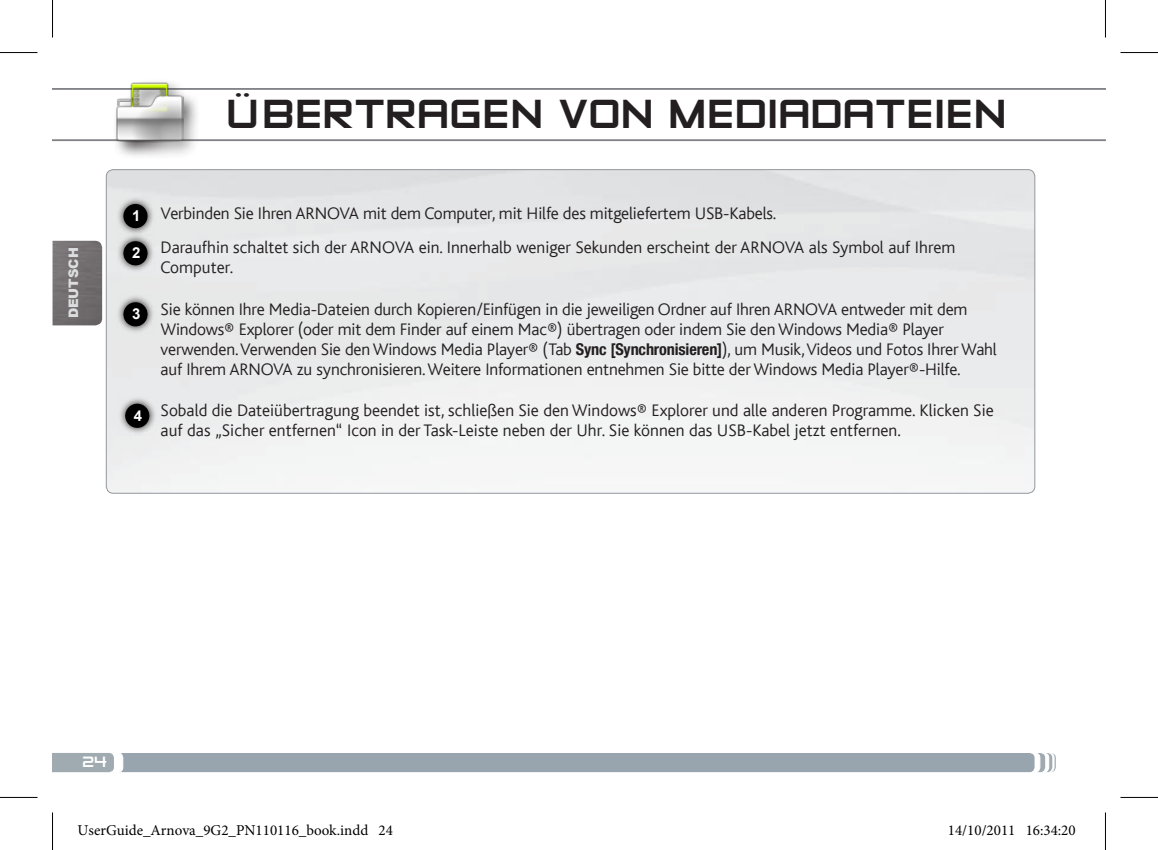
<style>
.page{position:relative;width:1158px;height:850px;background:#fff}
.page>*{position:absolute;margin:0;border:0;box-sizing:border-box;transform-origin:0 0}
.t1{font:47.5px "Zero Twos";letter-spacing:.01em;color:#231f20}
.t2{font:300 17.5px/20px "Bliss";letter-spacing:-.01em;color:#231f20}
.t3{font:17.5px "Zero Twos";color:#fff}
.t4{font:15px "Minion Pro";color:#000}
.t5{font:700 15px "Arial";color:#fff}
.t6{font:900 13px "Arial";color:#dcddde}
.s1{font-family:"Helvetica Neue LT Com";font-weight:700;font-stretch:condensed;font-size:16.25px}
</style>
<div class="page">
<div style="left:52px;top:753px;width:1003px;height:19px;background:#98a5af"></div>
<hr style="left:52px;top:88px;width:1053px;height:2px;background:#808285">
<hr style="left:52px;top:139px;width:1053px;height:2px;background:#808285">
<div style="left:111px;top:78px;width:89px;height:81px;background:#231f20;opacity:.75"></div>
<img style="left:116px;top:81px;width:67px;height:67px">
<img style="left:52px;top:241px;width:50px;height:84px">
<svg style="left:116px;top:236px;width:39px;height:37px"></svg>
<div style="left:123px;top:241px;width:24px;height:24px;background:#000;border-radius:50%"></div>
<svg style="left:116px;top:294px;width:39px;height:40px"></svg>
<div style="left:123px;top:302px;width:25px;height:24px;background:#000;border-radius:50%"></div>
<svg style="left:117px;top:395px;width:40px;height:40px"></svg>
<div style="left:125px;top:403px;width:24px;height:24px;background:#000;border-radius:50%"></div>
<svg style="left:116px;top:196px;width:39px;height:40px"></svg>
<div style="left:123px;top:204px;width:24px;height:24px;background:#000;border-radius:50%"></div>
<hr style="left:0;top:52px;width:38px;height:1px;background:#000">
<hr style="left:1120px;top:52px;width:37px;height:1px;background:#000">
<hr style="left:0;top:796px;width:38px;height:1px;background:#000">
<hr style="left:1120px;top:796px;width:37px;height:1px;background:#000">
<hr style="left:52px;top:0;width:1px;height:38px;background:#000">
<hr style="left:52px;top:812px;width:1px;height:37px;background:#000">
<hr style="left:1104px;top:0;width:1px;height:38px;background:#000">
<hr style="left:1104px;top:812px;width:1px;height:37px;background:#000">
<div style="left:270px;top:824px;width:7px;height:11px;border:1px solid #fff;border-radius:50%"></div>
<div style="left:271px;top:825px;width:5px;height:9px;border:1px solid #fff;border-radius:50%"></div>
<div style="left:974px;top:824px;width:7px;height:11px;border:1px solid #fff;border-radius:50%"></div>
<div style="left:975px;top:825px;width:5px;height:9px;border:1px solid #fff;border-radius:50%"></div>
<div style="left:1068px;top:824px;width:7px;height:11px;border:1px solid #fff;border-radius:50%"></div>
<div style="left:1069px;top:825px;width:5px;height:9px;border:1px solid #fff;border-radius:50%"></div>
<p class="t6" style="left:64px;top:318px;width:70px;rotate:-90deg">DEUTSCH</p>
<h1 class="t1" style="left:226px;top:90px;width:67px">ÜBER</h1>
<h1 class="t1" style="left:354px;top:90px;width:346px">TRAGEN VON MED</h1>
<h1 class="t1" style="left:767px;top:90px;width:207px">IADATEIEN</h1>
<p class="t5" style="left:132px;top:206px;width:10px">1</p>
<p class="t5" style="left:132px;top:243px;width:10px">2</p>
<p class="t5" style="left:132px;top:304px;width:10px">3</p>
<p class="t5" style="left:134px;top:405px;width:10px">4</p>
<p class="t2" style="left:161px;top:196px;width:796px;line-height:34.2px">Verbinden Sie Ihren ARNOVA mit dem Computer, mit Hilfe des mitgeliefertem USB-Kabels.<br>Daraufhin schaltet sich der ARNOVA ein. Innerhalb weniger Sekunden erscheint der ARNOVA als Symbol auf Ihrem</p>
<p class="t2" style="left:161px;top:258px;width:74px">Computer.</p>
<p class="t2" style="left:161px;top:299px;width:837px">Sie können Ihre Media-Dateien durch Kopieren/Einfügen in die jeweiligen Ordner auf Ihren ARNOVA entweder mit dem Windows® Explorer (oder mit dem Finder auf einem Mac®) übertragen oder indem Sie den Windows Media® Player verwenden. Verwenden Sie den Windows Media Player® (Tab <span class="s1">Sync [Synchronisieren]</span>), um Musik, Videos und Fotos Ihrer Wahl auf Ihrem ARNOVA zu synchronisieren. Weitere Informationen entnehmen Sie bitte der Windows Media Player®-Hilfe.</p>
<p class="t2" style="left:161px;top:400px;width:834px">Sobald die Dateiübertragung beendet ist, schließen Sie den Windows® Explorer und alle anderen Programme. Klicken Sie auf das „Sicher entfernen“ Icon in der Task-Leiste neben der Uhr. Sie können das USB-Kabel jetzt entfernen.</p>
<p class="t3" style="left:83px;top:753px;width:26px">24</p>
<p class="t4" style="left:78px;top:819px;width:317px">UserGuide_Arnova_9G2_PN110116_book.indd 24</p>
<p class="t4" style="left:947px;top:819px;width:129px">14/10/2011 16:34:20</p>
</div>
